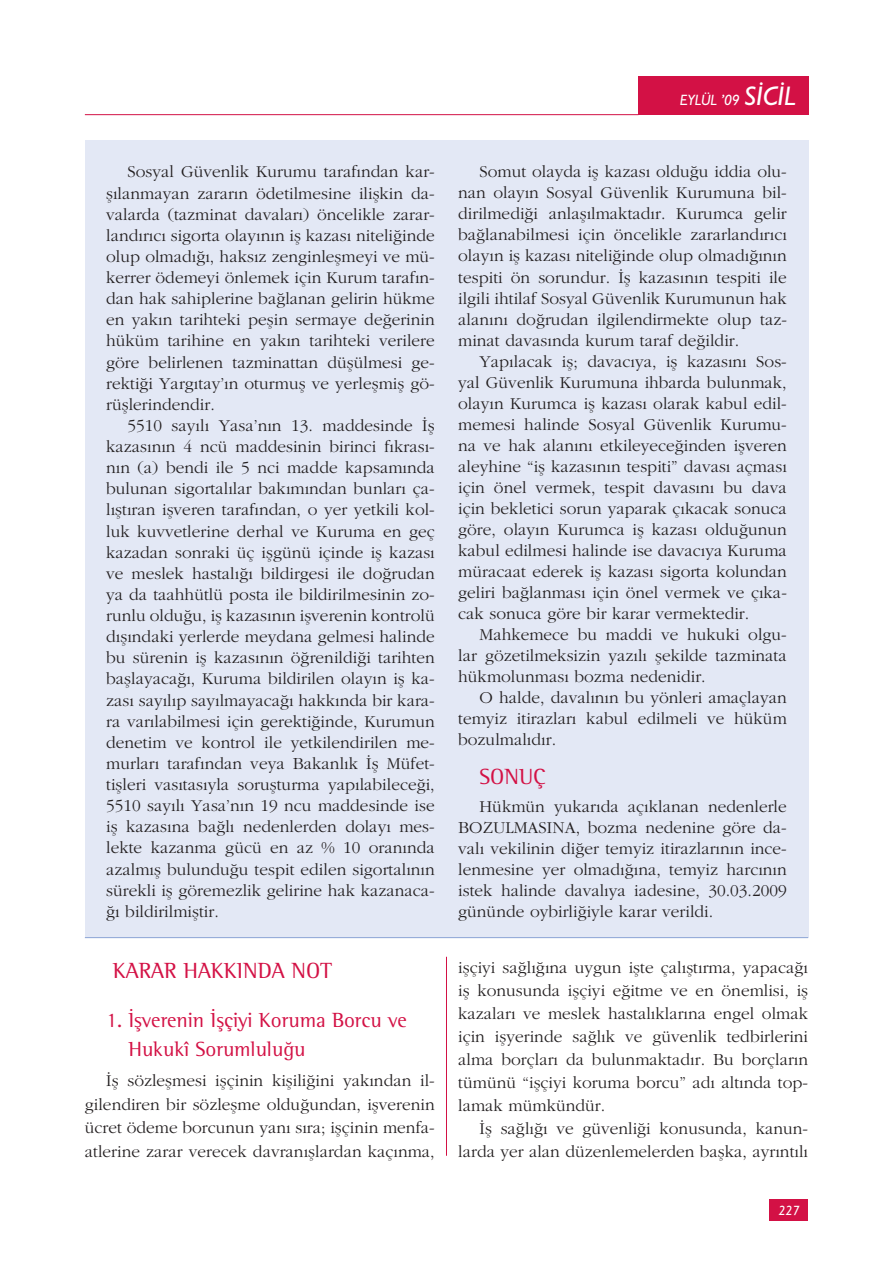
<style>
.page{position:relative;width:893px;height:1263px;background:#fff}
.page>*{position:absolute;margin:0;border:0;box-sizing:border-box;transform-origin:0 0}
.t1{font:22.5px "Rotis Semi Serif";color:#d31145}
.t2{font:21px/29.5px "Rotis Semi Serif";color:#d31145}
.t3{font:17.25px/21.1px "Garamond Turk";letter-spacing:.005em;color:#231f20;text-align:justify}
.t4{font:italic 500 15px "Gill Sans";color:#fff}
.t5{font:italic 500 13.5px "Gill Sans";color:#fff}
.s1{font-size:27px}
</style>
<div class="page">
<hr style="left:85px;top:114px;width:553px;height:1px;background:#d31145">
<div style="left:769px;top:1199px;width:39px;height:21px;background:#d31145"></div>
<div style="left:638px;top:77px;width:170px;height:38px;background:#d31145"></div>
<div style="left:85px;top:140px;width:723px;height:798px;background:#e3e8f5"></div>
<hr style="left:85px;top:937px;width:723px;height:1px;background:#8ba4d5">
<hr style="left:446px;top:957px;width:1px;height:199px;background:#d31145">
<p class="t4" style="left:679px;top:91px;width:117px">EYLÜL ’09 <span class="s1">SİCİL</span></p>
<p class="t3" style="left:106px;top:161px;width:330px;text-indent:21px">Sosyal Güvenlik Kurumu tarafından kar&shy;şılanmayan zararın ödetilmesine ilişkin da&shy;valarda (tazminat davaları) öncelikle zarar&shy;landırıcı sigorta olayının iş kazası niteliğinde olup olmadığı, haksız zenginleşmeyi ve mü&shy;kerrer ödemeyi önlemek için Kurum tarafın&shy;dan hak sahiplerine bağlanan gelirin hükme en yakın tarihteki peşin sermaye değerinin hüküm tarihine en yakın tarihteki verilere göre belirlenen tazminattan düşülmesi ge&shy;rektiği Yargıtay’ın oturmuş ve yerleşmiş gö&shy;rüşlerindendir.</p>
<p class="t3" style="left:106px;top:415px;width:330px;text-indent:21px">5510 sayılı Yasa’nın 13. maddesinde İş kazasının 4 ncü maddesinin birinci fıkrası&shy;nın (a) bendi ile 5 nci madde kapsamında bulunan sigortalılar bakımından bunları ça&shy;lıştıran işveren tarafından, o yer yetkili kol&shy;luk kuvvetlerine derhal ve Kuruma en geç kazadan sonraki üç işgünü içinde iş kazası ve meslek hastalığı bildirgesi ile doğrudan ya da taahhütlü posta ile bildirilmesinin zo&shy;runlu olduğu, iş kazasının işverenin kontrolü dışındaki yerlerde meydana gelmesi halinde bu sürenin iş kazasının öğrenildiği tarihten başlayacağı, Kuruma bildirilen olayın iş ka&shy;zası sayılıp sayılmayacağı hakkında bir kara&shy;ra varılabilmesi için gerektiğinde, Kurumun denetim ve kontrol ile yetkilendirilen me&shy;murları tarafından veya Bakanlık İş Müfet&shy;tişleri vasıtasıyla soruşturma yapılabileceği, 5510 sayılı Yasa’nın 19 ncu maddesinde ise iş kazasına bağlı nedenlerden dolayı mes&shy;lekte kazanma gücü en az % 10 oranında azalmış bulunduğu tespit edilen sigortalının sürekli iş göremezlik gelirine hak kazanaca&shy;ğı bildirilmiştir.</p>
<h1 class="t1" style="left:113px;top:957px;width:221px">KARAR HAKKINDA NOT</h1>
<p class="t2" style="left:128px;top:1005px;width:280px;text-indent:-22px">1. İşverenin İşçiyi Koruma Borcu ve<br>Hukukî Sorumluluğu</p>
<p class="t3" style="left:85px;top:1069px;width:351px;line-height:23.5px;text-indent:21px">İş sözleşmesi işçinin kişiliğini yakından il&shy;gilendiren bir sözleşme olduğundan, işverenin ücret ödeme borcunun yanı sıra; işçinin menfa&shy;atlerine zarar verecek davranışlardan kaçınma,</p>
<p class="t3" style="left:458px;top:161px;width:330px;text-indent:21px">Somut olayda iş kazası olduğu iddia olu&shy;nan olayın Sosyal Güvenlik Kurumuna bil&shy;dirilmediği anlaşılmaktadır. Kurumca gelir bağlanabilmesi için öncelikle zararlandırıcı olayın iş kazası niteliğinde olup olmadığının tespiti ön sorundur. İş kazasının tespiti ile ilgili ihtilaf Sosyal Güvenlik Kurumunun hak alanını doğrudan ilgilendirmekte olup taz&shy;minat davasında kurum taraf değildir.</p>
<p class="t3" style="left:458px;top:350px;width:330px;text-indent:21px">Yapılacak iş; davacıya, iş kazasını Sos&shy;yal Güvenlik Kurumuna ihbarda bulunmak, olayın Kurumca iş kazası olarak kabul edil&shy;memesi halinde Sosyal Güvenlik Kurumu&shy;na ve hak alanını etkileyeceğinden işveren aleyhine “iş kazasının tespiti” davası açması için önel vermek, tespit davasını bu dava için bekletici sorun yaparak çıkacak sonuca göre, olayın Kurumca iş kazası olduğunun kabul edilmesi halinde ise davacıya Kuruma müracaat ederek iş kazası sigorta kolundan geliri bağlanması için önel vermek ve çıka&shy;cak sonuca göre bir karar vermektedir.</p>
<p class="t3" style="left:458px;top:623px;width:330px;text-indent:21px">Mahkemece bu maddi ve hukuki olgu&shy;lar gözetilmeksizin yazılı şekilde tazminata hükmolunması bozma nedenidir.</p>
<p class="t3" style="left:458px;top:686px;width:330px;text-indent:21px">O halde, davalının bu yönleri amaçlayan temyiz itirazları kabul edilmeli ve hüküm bozulmalıdır.</p>
<h1 class="t1" style="left:479px;top:764px;width:68px">SONUÇ</h1>
<p class="t3" style="left:458px;top:796px;width:330px;text-indent:21px">Hükmün yukarıda açıklanan nedenlerle BOZULMASINA, bozma nedenine göre da&shy;valı vekilinin diğer temyiz itirazlarının ince&shy;lenmesine yer olmadığına, temyiz harcının istek halinde davalıya iadesine, 30.03.2009 gününde oybirliğiyle karar verildi.</p>
<p class="t3" style="left:458px;top:956px;width:351px;line-height:23px">işçiyi sağlığına uygun işte çalıştırma, yapacağı iş konusunda işçiyi eğitme ve en önemlisi, iş kazaları ve meslek hastalıklarına engel olmak için işyerinde sağlık ve güvenlik tedbirlerini alma borçları da bulunmaktadır. Bu borçların tümünü “işçiyi koruma borcu” adı altında top&shy;lamak mümkündür.</p>
<p class="t3" style="left:458px;top:1116px;width:351px;line-height:23px;text-align:right">İş sağlığı ve güvenliği konusunda, kanun&shy;larda yer alan düzenlemelerden başka, ayrıntılı</p>
<p class="t5" style="left:778px;top:1203px;width:23px">227</p>
</div>
